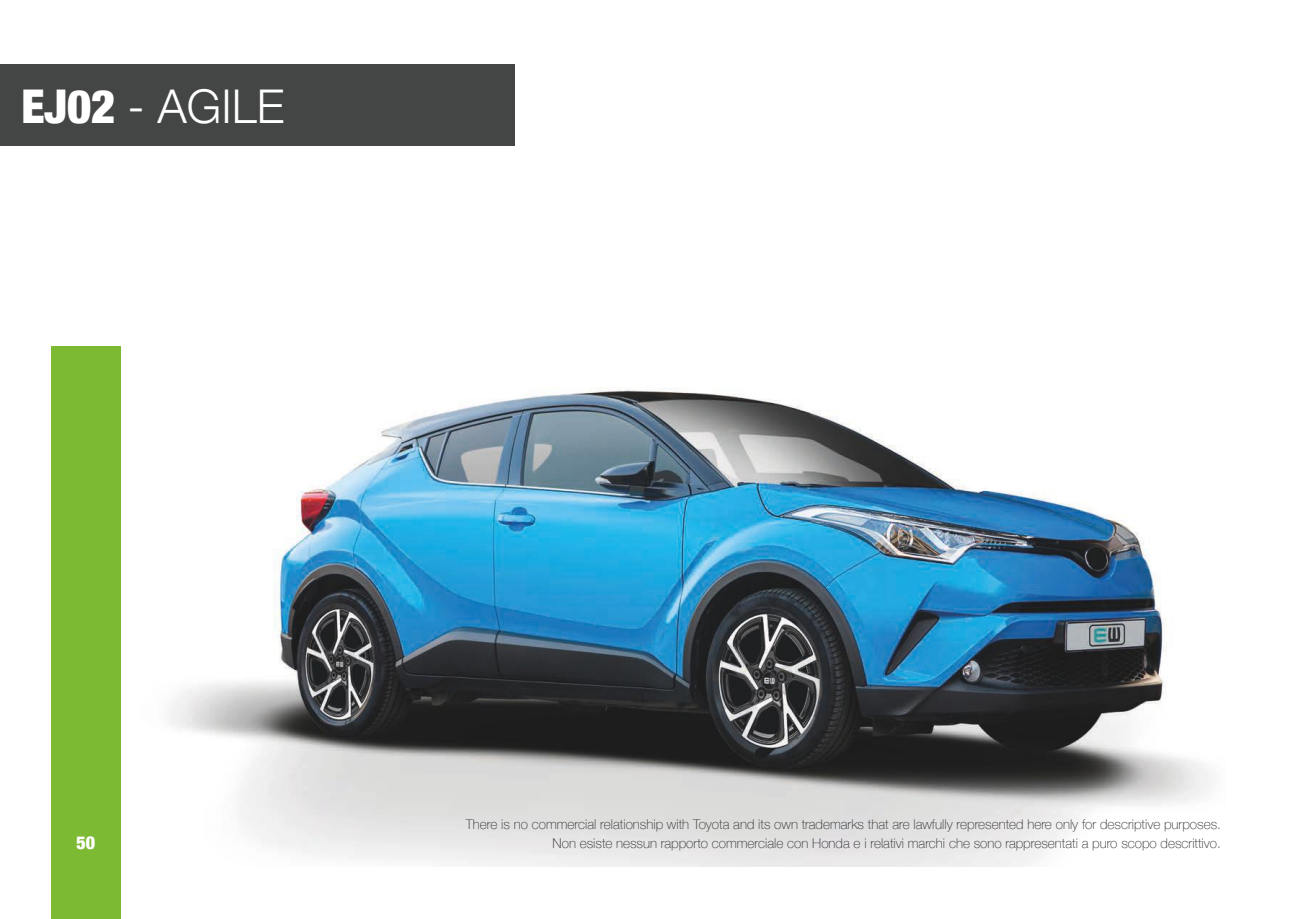
<style>
.page{position:relative;width:1289px;height:919px;background:#fff}
.page>*{position:absolute;margin:0;border:0;box-sizing:border-box;transform-origin:0 0}
.t1{font:300 46.5px "Helvetica Neue";color:#fff}
.t2{font:900 condensed 18px "Helvetica Neue";color:#fff}
.t3{font:100 13.5px/18.8px "Helvetica Neue";color:#2b2b2a;text-align:right}
.s1{font-weight:900;font-stretch:condensed}
</style>
<div class="page">
<img style="left:169px;top:387px;width:1042px;height:479px">
<div style="left:0;top:64px;width:514px;height:81px;background:#444545"></div>
<div style="left:51px;top:346px;width:69px;height:572px;background:#7dba34"></div>
<hr style="left:1288px;top:789px;width:1px;height:129px;background:#7dba34">
<h1 class="t1" style="left:21px;top:68px;width:264px"><span class="s1">EJ02</span> - AGILE</h1>
<h2 class="t2" style="left:76px;top:827px;width:20px">50</h2>
<p class="t3" style="left:466px;top:814px;width:756px">There is no commercial relationship with Toyota and its own trademarks that are lawfully represented here only for descriptive purposes.<br>Non esiste nessun rapporto commerciale con Honda e i relativi marchi che sono rappresentati a puro scopo descrittivo.</p>
</div>
